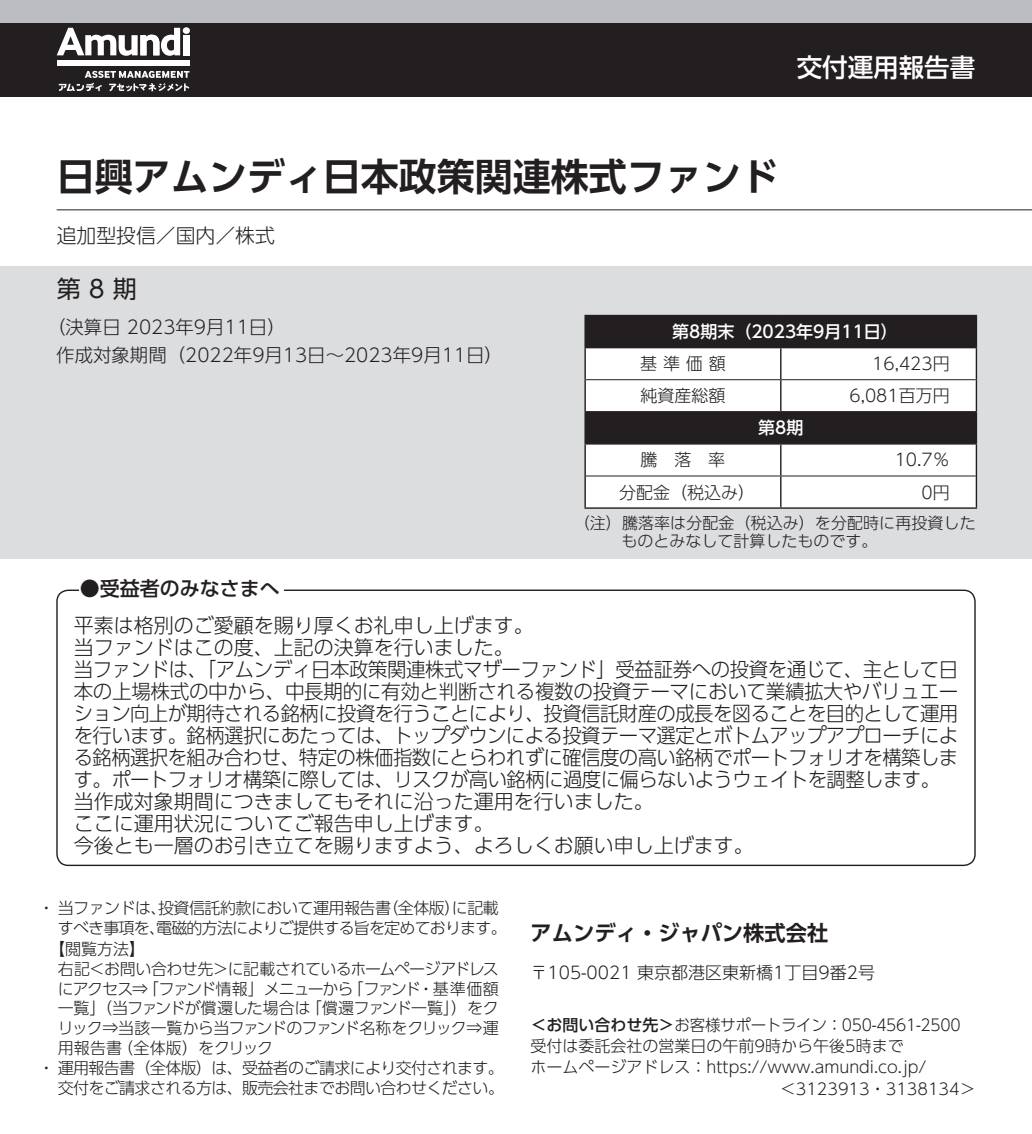
<style>
.page{position:relative;width:1032px;height:1134px;background:#fff}
.page>*{position:absolute;margin:0;border:0;box-sizing:border-box;transform-origin:0 0}
.t1{font:700 38px "UD Shin Go Pro De";color:#231f20}
.t2{font:500 25.6px "UD Shin Go Pro";color:#fff}
.t3{font:24px "UD Shin Go Pro";color:#231f20}
.t4{font:700 21.2px "UD Shin Go Pro De";color:#231f20}
.t5{font:300 20px/22px "UD Shin Go Pro";letter-spacing:-.02em;color:#231f20}
.t6{font:500 20px "UD Shin Go Pro";color:#231f20}
.t7{font:300 19.8px "UD Shin Go Pro";color:#231f20}
.t8{font:300 18.4px/28.4px "UD Shin Go Pro";color:#231f20}
.t9{font:300 17px "UD Shin Go Pro";color:#231f20}
.t10{font:500 17px "UD Shin Go Pro";color:#fff}
.t11{font:300 16px "UD Shin Go Pro";letter-spacing:-.03em;color:#231f20}
.t12{font:300 16px "UD Shin Go Pro";color:#231f20}
.t13{font:300 16px/18.4px "UD Shin Go Pro";letter-spacing:.005em;color:#231f20}
.t14{font:300 16px "UD Shin Go Pro";letter-spacing:-.05em;color:#231f20}
.t15{font:300 16px "UD Shin Go Pro";letter-spacing:-.07em;color:#231f20}
.t16{font:300 16px "UD Shin Go Pro";letter-spacing:-.065em;color:#231f20}
.t17{font:300 16px "UD Shin Go Pro";letter-spacing:-.005em;color:#231f20}
.s1{font-weight:500}
</style>
<div class="page">
<div style="left:0;top:14px;width:1032px;height:82px;background:#231f20"></div>
<div style="left:0;top:0;width:1032px;height:23px;background:#bcbdc0"></div>
<div style="left:57px;top:61px;width:132px;height:5px;background:#fff"></div>
<svg style="left:57px;top:28px;width:123px;height:28px"></svg>
<div style="left:183px;top:27px;width:7px;height:7px;background:#fff;border-radius:50%"></div>
<div style="left:183px;top:35px;width:6px;height:20px;background:#fff"></div>
<svg style="left:59px;top:71px;width:130px;height:20px"></svg>
<div style="left:0;top:267px;width:1032px;height:292px;background:#dcdddf"></div>
<div style="left:586px;top:316px;width:390px;height:31px;background:#231f20"></div>
<svg style="left:586px;top:348px;width:390px;height:159px;fill:#fff"></svg>
<hr style="left:780px;top:348px;width:1px;height:31px;background:#231f20">
<hr style="left:780px;top:380px;width:1px;height:31px;background:#231f20">
<hr style="left:780px;top:445px;width:1px;height:31px;background:#231f20">
<hr style="left:780px;top:476px;width:1px;height:31px;background:#231f20">
<hr style="left:976px;top:316px;width:1px;height:31px;background:#231f20">
<hr style="left:976px;top:412px;width:1px;height:31px;background:#231f20">
<hr style="left:586px;top:379px;width:195px;height:1px;background:#231f20">
<hr style="left:781px;top:379px;width:195px;height:1px;background:#231f20">
<hr style="left:586px;top:476px;width:195px;height:1px;background:#231f20">
<hr style="left:781px;top:476px;width:195px;height:1px;background:#231f20">
<hr style="left:584px;top:315px;width:197px;height:1px;background:#231f20">
<hr style="left:781px;top:315px;width:196px;height:1px;background:#231f20">
<hr style="left:584px;top:347px;width:197px;height:1px;background:#231f20">
<hr style="left:781px;top:347px;width:196px;height:1px;background:#231f20">
<hr style="left:584px;top:411px;width:197px;height:1px;background:#231f20">
<hr style="left:781px;top:411px;width:196px;height:1px;background:#231f20">
<hr style="left:584px;top:443px;width:197px;height:2px;background:#231f20">
<hr style="left:781px;top:443px;width:196px;height:2px;background:#231f20">
<hr style="left:584px;top:507px;width:197px;height:2px;background:#231f20">
<hr style="left:781px;top:507px;width:196px;height:2px;background:#231f20">
<hr style="left:584px;top:316px;width:2px;height:31px;background:#231f20">
<hr style="left:584px;top:348px;width:2px;height:32px;background:#231f20">
<hr style="left:976px;top:348px;width:1px;height:32px;background:#231f20">
<hr style="left:584px;top:380px;width:2px;height:31px;background:#231f20">
<hr style="left:976px;top:380px;width:1px;height:31px;background:#231f20">
<hr style="left:584px;top:412px;width:2px;height:31px;background:#231f20">
<hr style="left:584px;top:445px;width:2px;height:31px;background:#231f20">
<hr style="left:976px;top:445px;width:1px;height:31px;background:#231f20">
<hr style="left:584px;top:476px;width:2px;height:31px;background:#231f20">
<hr style="left:976px;top:476px;width:1px;height:31px;background:#231f20">
<hr style="left:57px;top:209px;width:975px;height:1px;background:#231f20">
<p class="t2" style="left:797px;top:46px;width:180px">交付運用報告書</p>
<h1 class="t1" style="left:57px;top:145px;width:724px">日興アムンディ日本政策関連株式ファンド</h1>
<p class="t7" style="left:57px;top:219px;width:220px">追加型投信／国内／株式</p>
<p class="t3" style="left:57px;top:269px;width:82px">第 8 期</p>
<p class="t8" style="left:56px;top:312px;width:448px;text-indent:-9px">（決算日 2023年9月11日）<br>作成対象期間（2022年9月13日～2023年9月11日）</p>
<p class="t10" style="left:672px;top:318px;width:227px">第8期末（2023年9月11日）</p>
<p class="t9" style="left:640px;top:350px;width:87px">基準価額</p>
<p class="t9" style="left:872px;top:350px;width:79px">16,423円</p>
<p class="t9" style="left:640px;top:382px;width:87px">純資産総額</p>
<p class="t9" style="left:849px;top:382px;width:102px">6,081百万円</p>
<p class="t10" style="left:758px;top:414px;width:47px">第8期</p>
<p class="t9" style="left:641px;top:446px;width:86px">騰落率</p>
<p class="t9" style="left:895px;top:446px;width:57px">10.7％</p>
<p class="t9" style="left:619px;top:478px;width:138px">分配金（税込み）</p>
<p class="t9" style="left:921px;top:478px;width:30px">0円</p>
<p class="t13" style="left:621px;top:513px;width:356px;text-indent:-48px">（注）騰落率は分配金（税込み）を分配時に再投資したものとみなして計算したものです。</p>
<p class="t6" style="left:80px;top:572px;width:201px">●受益者のみなさまへ</p>
<p class="t5" style="left:74px;top:613px;width:886px">平素は格別のご愛顧を賜り厚くお礼申し上げます。<br>当ファンドはこの度、上記の決算を行いました。<br>当ファンドは、「アムンディ日本政策関連株式マザーファンド」受益証券への投資を通じて、主として日本の上場株式の中から、中長期的に有効と判断される複数の投資テーマにおいて業績拡大やバリュエーション向上が期待される銘柄に投資を行うことにより、投資信託財産の成長を図ることを目的として運用を行います。銘柄選択にあたっては、トップダウンによる投資テーマ選定とボトムアップアプローチによる銘柄選択を組み合わせ、特定の株価指数にとらわれずに確信度の高い銘柄でポートフォリオを構築します。ポートフォリオ構築に際しては、リスクが高い銘柄に過度に偏らないようウェイトを調整します。当作成対象期間につきましてもそれに沿った運用を行いました。<br>ここに運用状況についてご報告申し上げます。<br>今後とも一層のお引き立てを賜りますよう、よろしくお願い申し上げます。</p>
<p class="t11" style="left:39px;top:895px;width:462px">・ 当ファンドは、投資信託約款において運用報告書（全体版）に記載</p>
<p class="t14" style="left:58px;top:914px;width:450px">すべき事項を、電磁的方法によりご提供する旨を定めております。</p>
<p class="t11" style="left:49px;top:936px;width:97px">【閲覧方法】</p>
<p class="t11" style="left:58px;top:956px;width:443px">右記＜お問い合わせ先＞に記載されているホームページアドレス</p>
<p class="t15" style="left:58px;top:975px;width:443px">にアクセス⇒「ファンド情報」メニューから「ファンド・基準価額</p>
<p class="t11" style="left:58px;top:995px;width:443px">一覧」（当ファンドが償還した場合は「償還ファンド一覧」）をク</p>
<p class="t16" style="left:58px;top:1015px;width:443px">リック⇒当該一覧から当ファンドのファンド名称をクリック⇒運</p>
<p class="t17" style="left:58px;top:1035px;width:217px">用報告書（全体版）をクリック</p>
<p class="t11" style="left:39px;top:1055px;width:467px">・ 運用報告書（全体版）は、受益者のご請求により交付されます。</p>
<p class="t11" style="left:58px;top:1075px;width:448px">交付をご請求される方は、販売会社までお問い合わせください。</p>
<p class="t4" style="left:531px;top:916px;width:299px">アムンディ・ジャパン株式会社</p>
<p class="t9" style="left:531px;top:959px;width:346px">〒105-0021 東京都港区東新橋1丁目9番2号</p>
<p class="t11" style="left:531px;top:1012px;width:432px"><span class="s1">＜お問い合わせ先＞</span>お客様サポートライン：050-4561-2500</p>
<p class="t12" style="left:531px;top:1033px;width:375px">受付は委託会社の営業日の午前9時から午後5時まで</p>
<p class="t12" style="left:531px;top:1054px;width:397px">ホームページアドレス：https://www.amundi.co.jp/</p>
<p class="t12" style="left:780px;top:1075px;width:197px">＜3123913・3138134＞</p>
</div>
